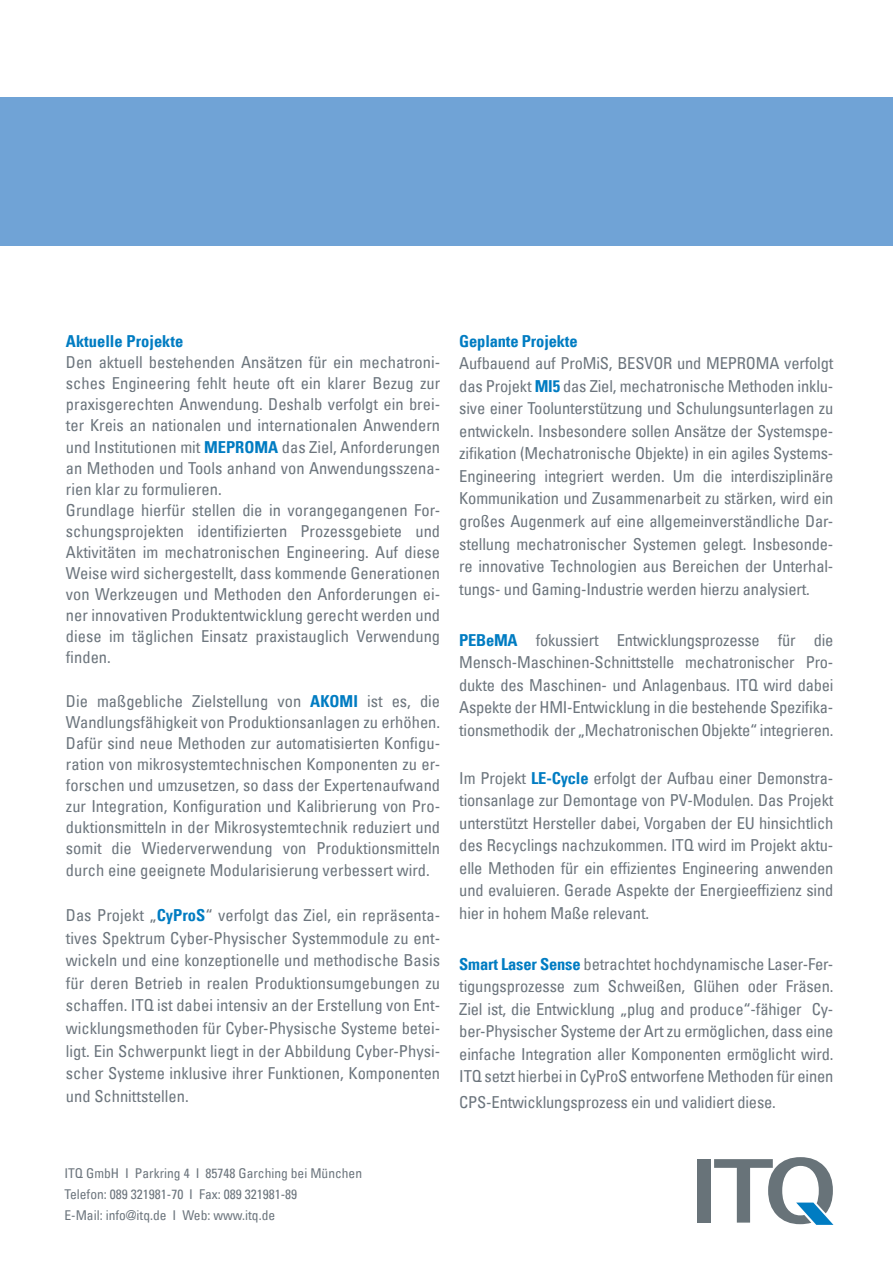
<style>
.page{position:relative;width:893px;height:1263px;background:#fff}
.page>*{position:absolute;margin:0;border:0;box-sizing:border-box;transform-origin:0 0}
.t1{font:condensed 16.5px/22.5px "Univers LT";color:#6c757d;text-align:justify}
.t2{font:700 condensed 16.5px "Univers LT";letter-spacing:-.005em;color:#007cc2}
.t3{font:condensed 13.5px/21px "Univers LT";color:#6c757d}
.s1{font-weight:700;color:#007cc2}
</style>
<div class="page">
<div style="left:0;top:97px;width:893px;height:149px;background:#70a3d6"></div>
<div style="left:697px;top:1159px;width:13px;height:63px;background:#687379"></div>
<svg style="left:714px;top:1157px;width:119px;height:68px"></svg>
<p class="t2" style="left:66px;top:331px;width:119px">Aktuelle Projekte</p>
<p class="t1" style="left:66px;top:351px;width:376px;line-height:21px">Den aktuell bestehenden Ansätzen für ein mechatroni&shy;sches Engineering fehlt heute oft ein klarer Bezug zur praxisgerechten Anwendung. Deshalb verfolgt ein brei&shy;ter Kreis an nationalen und internationalen Anwendern</p>
<p class="t1" style="left:66px;top:437px;width:376px;line-height:21px;text-align:left">und Institutionen mit <span class="s1">MEPROMA</span> das Ziel, Anforderungen an Methoden und Tools anhand von Anwendungsszena&shy;rien klar zu formulieren.<br>Grundlage hierfür stellen die in vorangegangenen For&shy;schungsprojekten identifizierten Prozessgebiete und Aktivitäten im mechatronischen Engineering. Auf diese Weise wird sichergestellt, dass kommende Generationen von Werkzeugen und Methoden den Anforderungen ei&shy;ner innovativen Produktentwicklung gerecht werden und diese im täglichen Einsatz praxistauglich Verwendung finden.</p>
<p class="t1" style="left:66px;top:690px;width:376px;line-height:21px">Die maßgebliche Zielstellung von <span class="s1">AKOMI</span> ist es, die Wandlungsfähigkeit von Produktionsanlagen zu erhöhen.<br>Dafür sind neue Methoden zur automatisierten Konfigu&shy;ration von mikrosystemtechnischen Komponenten zu er&shy;forschen und umzusetzen, so dass der Expertenaufwand zur Integration, Konfiguration und Kalibrierung von Pro&shy;duktionsmitteln in der Mikrosystemtechnik reduziert und somit die Wiederverwendung von Produktionsmitteln</p>
<p class="t1" style="left:66px;top:859px;width:365px">durch eine geeignete Modularisierung verbessert wird.</p>
<p class="t1" style="left:66px;top:904px;width:376px">Das Projekt „<span class="s1">CyProS</span>“ verfolgt das Ziel, ein repräsenta&shy;tives Spektrum Cyber-Physischer Systemmodule zu ent&shy;wickeln und eine konzeptionelle und methodische Basis für deren Betrieb in realen Produktionsumgebungen zu schaffen. ITQ ist dabei intensiv an der Erstellung von Ent&shy;wicklungsmethoden für Cyber-Physische Systeme betei&shy;ligt. Ein Schwerpunkt liegt in der Abbildung Cyber-Physi&shy;scher Systeme inklusive ihrer Funktionen, Komponenten und Schnittstellen.</p>
<p class="t2" style="left:459px;top:331px;width:120px">Geplante Projekte</p>
<p class="t1" style="left:459px;top:352px;width:376px">Aufbauend auf ProMiS, BESVOR und MEPROMA verfolgt das Projekt <span class="s1">MI5</span> das Ziel, mechatronische Methoden inklu&shy;sive einer Toolunterstützung und Schulungsunterlagen zu entwickeln. Insbesondere sollen Ansätze der Systemspe&shy;zifikation (Mechatronische Objekte) in ein agiles Systems-Engineering integriert werden. Um die interdisziplinäre Kommunikation und Zusammenarbeit zu stärken, wird ein großes Augenmerk auf eine allgemeinverständliche Dar&shy;stellung mechatronischer Systemen gelegt. Insbesonde&shy;re innovative Technologien aus Bereichen der Unterhal&shy;tungs- und Gaming-Industrie werden hierzu analysiert.</p>
<p class="t1" style="left:459px;top:628px;width:376px"><span class="s1">PEBeMA</span> fokussiert Entwicklungsprozesse für die Mensch-Maschinen-Schnittstelle mechatronischer Pro&shy;dukte des Maschinen- und Anlagenbaus. ITQ wird dabei Aspekte der HMI-Entwicklung in die bestehende Spezifika&shy;tionsmethodik der „Mechatronischen Objekte“ integrieren.</p>
<p class="t1" style="left:459px;top:766px;width:376px">Im Projekt <span class="s1">LE-Cycle</span> erfolgt der Aufbau einer Demonstra&shy;tionsanlage zur Demontage von PV-Modulen. Das Projekt unterstützt Hersteller dabei, Vorgaben der EU hinsichtlich des Recyclings nachzukommen. ITQ wird im Projekt aktu&shy;elle Methoden für ein effizientes Engineering anwenden und evaluieren. Gerade Aspekte der Energieeffizienz sind hier in hohem Maße relevant.</p>
<p class="t1" style="left:459px;top:952px;width:376px"><span class="s1">Smart Laser Sense</span> betrachtet hochdynamische Laser-Fer&shy;tigungsprozesse zum Schweißen, Glühen oder Fräsen.<br>Ziel ist, die Entwicklung „plug and produce“-fähiger Cy&shy;ber-Physischer Systeme der Art zu ermöglichen, dass eine einfache Integration aller Komponenten ermöglicht wird.<br>ITQ setzt hierbei in CyProS entworfene Methoden für einen</p>
<p class="t1" style="left:459px;top:1090px;width:318px">CPS-Entwicklungsprozess ein und validiert diese.</p>
<p class="t3" style="left:64px;top:1162px;width:299px">ITQ GmbH I Parkring 4 I 85748 Garching bei München<br>Telefon: 089 321981-70 I Fax: 089 321981-89<br>E-Mail: info@itq.de I Web: www.itq.de</p>
</div>
